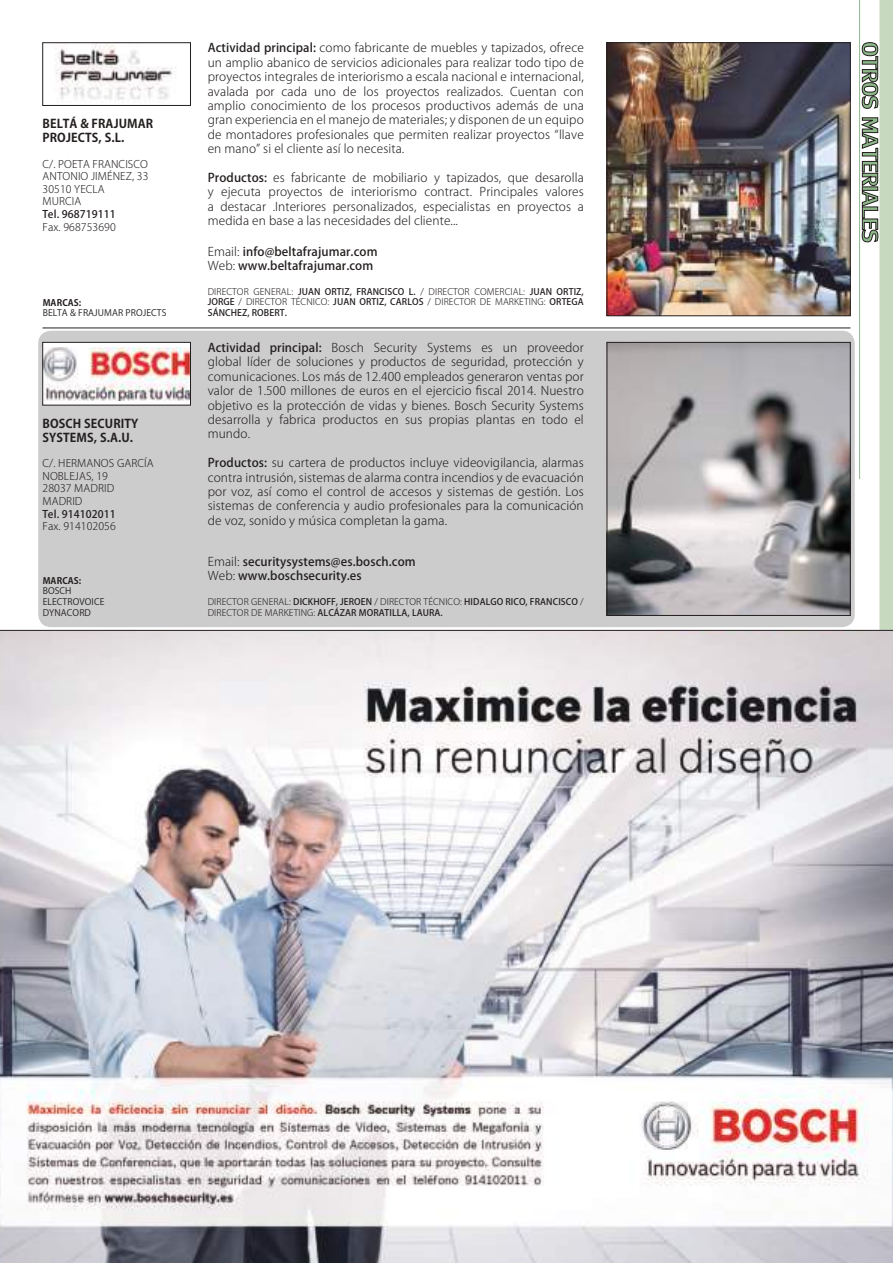
<style>
.page{position:relative;width:893px;height:1263px;background:#fff}
.page>*{position:absolute;margin:0;border:0;box-sizing:border-box;transform-origin:0 0}
.t1{font:300 12px/14.4px "Koz Go Pro";letter-spacing:.01em;color:#241f1f;text-align:justify}
.t2{font:500 12px/14.4px "Koz Go Pro";letter-spacing:.01em;color:#241f1f}
.t3{font:700 12px/14.4px "Koz Go Pro";letter-spacing:.01em;color:#241f1f}
.t4{font:300 10.5px/12.6px "Koz Go Pro";letter-spacing:.01em;color:#241f1f}
.t5{font:500 10.5px "Koz Go Pro";letter-spacing:.01em;color:#241f1f}
.t6{font:300 9px/10.5px "Koz Go Pro";letter-spacing:.01em;color:#241f1f;text-align:justify}
.t7{font:500 9px/10.5px "Koz Go Pro";letter-spacing:.01em;color:#241f1f}
.t8{font:9px/10.8px "Koz Go Pro";letter-spacing:.01em;color:#241f1f}
.t9{font:700 9px "Koz Go Pro";letter-spacing:.01em;color:#241f1f}
.s1{font-weight:500}
.s2{font-weight:300}
</style>
<div class="page">
<div style="left:38px;top:331px;width:817px;height:296px;background:#cccccd;border-radius:13px"></div>
<hr style="left:43px;top:328px;width:807px;height:1px;background:#241f1f">
<img style="left:609px;top:45px;width:239px;height:269px">
<div style="left:607px;top:43px;width:243px;height:273px;border:1px solid #241f1f"></div>
<img style="left:55px;top:45px;width:121px;height:55px">
<div style="left:43px;top:43px;width:148px;height:63px;border:1px solid #241f1f"></div>
<img style="left:609px;top:344px;width:239px;height:270px">
<div style="left:607px;top:342px;width:243px;height:274px;border:1px solid #241f1f"></div>
<div style="left:43px;top:342px;width:147px;height:63px;background:#fff"></div>
<img style="left:45px;top:347px;width:144px;height:53px">
<div style="left:43px;top:342px;width:148px;height:63px;border:1px solid #241f1f"></div>
<svg style="left:862px;top:0;width:31px;height:630px"></svg>
<hr style="left:859px;top:0;width:1px;height:479px;background:#8cb788">
<img style="left:0;top:631px;width:893px;height:632px">
<hr style="left:0;top:630px;width:893px;height:1px;background:#241f1f">
<p class="t3" style="left:43px;top:117px;width:112px">BELTÁ &amp; FRAJUMAR<br>PROJECTS, S.L.</p>
<p class="t4" style="left:43px;top:157px;width:108px">C/. POETA FRANCISCO<br>ANTONIO JIMÉNEZ, 33<br>30510 YECLA<br>MURCIA</p>
<p class="t5" style="left:43px;top:207px;width:75px">Tel. 968719111</p>
<p class="t4" style="left:43px;top:220px;width:75px">Fax. 968753690</p>
<p class="t9" style="left:43px;top:296px;width:40px">MARCAS:</p>
<p class="t8" style="left:43px;top:308px;width:125px">BELTA &amp; FRAJUMAR PROJECTS</p>
<p class="t3" style="left:43px;top:417px;width:97px">BOSCH SECURITY<br>SYSTEMS, S.A.U.</p>
<p class="t4" style="left:43px;top:457px;width:113px">C/. HERMANOS GARCÍA<br>NOBLEJAS, 19<br>28037 MADRID<br>MADRID</p>
<p class="t5" style="left:43px;top:507px;width:75px">Tel. 914102011</p>
<p class="t4" style="left:43px;top:520px;width:75px">Fax. 914102056</p>
<p class="t9" style="left:43px;top:574px;width:40px">MARCAS:</p>
<p class="t8" style="left:43px;top:586px;width:63px">BOSCH<br>ELECTROVOICE<br>DYNACORD</p>
<p class="t1" style="left:208px;top:41px;width:378px"><span class="s1">Actividad principal:</span> como fabricante de muebles y tapizados, ofrece un amplio abanico de servicios adicionales para realizar todo tipo de proyectos integrales de interiorismo a escala nacional e internacional, avalada por cada uno de los proyectos realizados. Cuentan con amplio conocimiento de los procesos productivos además de una gran experiencia en el manejo de materiales; y disponen de un equipo de montadores profesionales que permiten realizar proyectos “llave en mano” si el cliente así lo necesita.</p>
<p class="t1" style="left:208px;top:170px;width:378px"><span class="s1">Productos:</span> es fabricante de mobiliario y tapizados, que desarolla y ejecuta proyectos de interiorismo contract. Principales valores a destacar .Interiores personalizados, especialistas en proyectos a medida en base a las necesidades del cliente...</p>
<p class="t2" style="left:208px;top:245px;width:171px"><span class="s2">Email:</span> info@beltafrajumar.com<br><span class="s2">Web:</span> www.beltafrajumar.com</p>
<p class="t6" style="left:208px;top:286px;width:378px">DIRECTOR GENERAL: <span class="s1">JUAN ORTIZ, FRANCISCO L.</span> / DIRECTOR COMERCIAL: <span class="s1">JUAN ORTIZ, JORGE</span> / DIRECTOR TÉCNICO: <span class="s1">JUAN ORTIZ, CARLOS</span> / DIRECTOR DE MARKETING: <span class="s1">ORTEGA SÁNCHEZ, ROBERT.</span></p>
<p class="t1" style="left:208px;top:340px;width:378px"><span class="s1">Actividad principal:</span> Bosch Security Systems es un proveedor global líder de soluciones y productos de seguridad, protección y comunicaciones. Los más de 12.400 empleados generaron ventas por valor de 1.500 millones de euros en el ejercicio 昀椀scal 2014. Nuestro objetivo es la protección de vidas y bienes. Bosch Security Systems desarrolla y fabrica productos en sus propias plantas en todo el mundo.</p>
<p class="t1" style="left:208px;top:456px;width:378px"><span class="s1">Productos:</span> su cartera de productos incluye videovigilancia, alarmas contra intrusión, sistemas de alarma contra incendios y de evacuación por voz, así como el control de accesos y sistemas de gestión. Los sistemas de conferencia y audio profesionales para la comunicación de voz, sonido y música completan la gama.</p>
<p class="t2" style="left:208px;top:555px;width:210px"><span class="s2">Email:</span> securitysystems@es.bosch.com<br><span class="s2">Web:</span> www.boschsecurity.es</p>
<p class="t7" style="left:208px;top:597px;width:378px"><span class="s2">DIRECTOR GENERAL:</span> DICKHOFF, JEROEN <span class="s2">/ DIRECTOR TÉCNICO:</span> HIDALGO RICO, FRANCISCO <span class="s2">/<br>DIRECTOR DE MARKETING:</span> ALCÁZAR MORATILLA, LAURA.</p>
</div>
